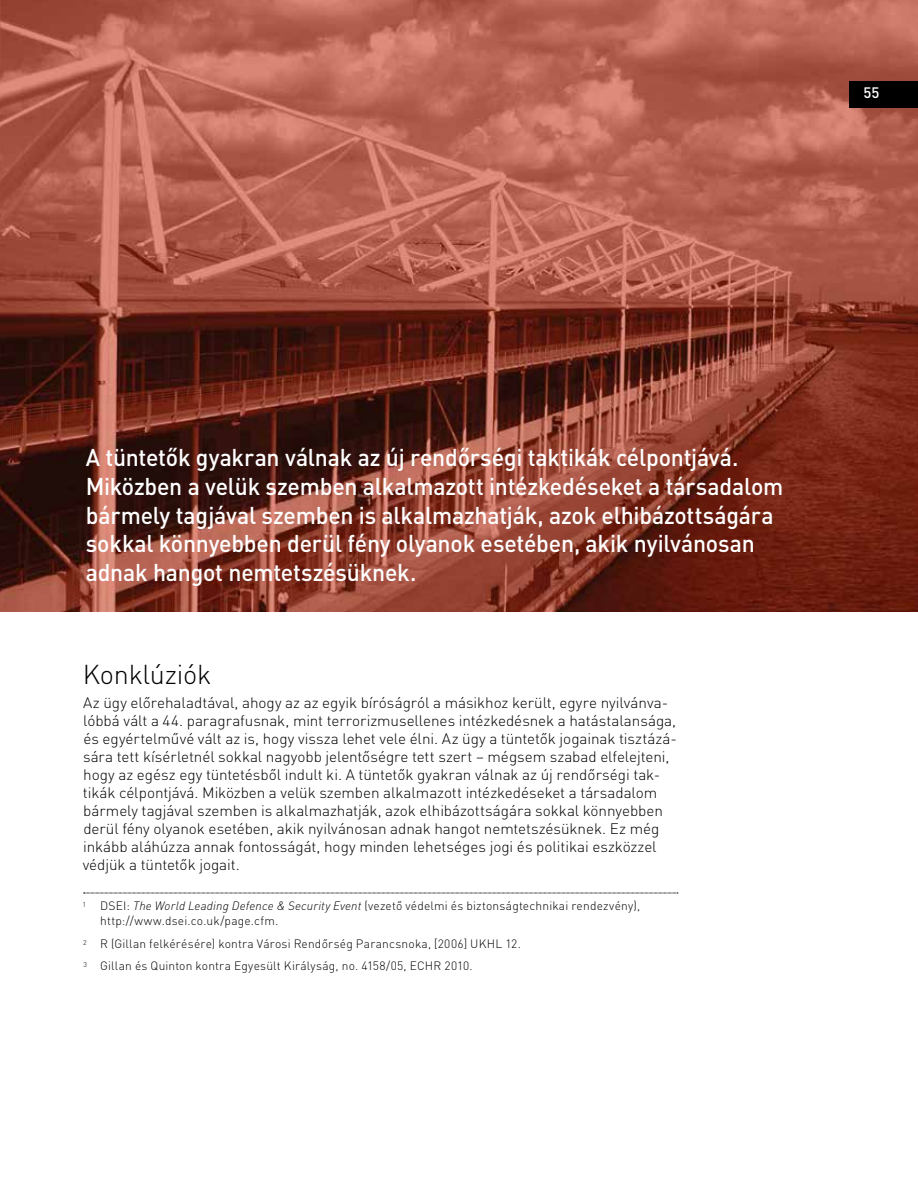
<style>
.page{position:relative;width:918px;height:1188px;background:#fff}
.page>*{position:absolute;margin:0;border:0;box-sizing:border-box;transform-origin:0 0}
.t1{font:300 27px "DIN Pro";letter-spacing:-.01em;color:#000}
.t2{font:500 24px/28.8px "DIN Pro";letter-spacing:-.01em;color:#fff;scale:.96 1}
.t3{font:300 15px/18px "DIN Pro";letter-spacing:-.005em;color:#000}
.t4{font:500 15px "DIN Pro";color:#fff}
.t5{font:300 12px/14.4px "DIN Pro";letter-spacing:.015em;color:#000}
.s1{font-style:italic}
</style>
<div class="page">
<img style="left:0;top:0;width:918px;height:612px">
<svg style="left:84px;top:893px;width:594px;height:1px"></svg>
<div style="left:850px;top:81px;width:68px;height:26px;background:#000"></div>
<p class="t4" style="left:863px;top:81px;width:18px">55</p>
<p class="t2" style="left:86px;top:440px;width:728px">A tüntetők gyakran válnak az új rendőrségi taktikák célpontjává.<br>Miközben a velük szemben alkalmazott intézkedéseket a társadalom bármely tagjával szemben is alkalmazhatják, azok elhibázottságára sokkal könnyebben derül fény olyanok esetében, akik nyilvánosan adnak hangot nemtetszésüknek.</p>
<h1 class="t1" style="left:83px;top:654px;width:130px">Konklúziók</h1>
<p class="t3" style="left:83px;top:693px;width:596px">Az ügy előrehaladtával, ahogy az az egyik bíróságról a másikhoz került, egyre nyilvánva&shy;lóbbá vált a 44. paragrafusnak, mint terrorizmusellenes intézkedésnek a hatástalansága, és egyértelművé vált az is, hogy vissza lehet vele élni. Az ügy a tüntetők jogainak tisztázá&shy;sára tett kísérletnél sokkal nagyobb jelentőségre tett szert – mégsem szabad elfelejteni, hogy az egész egy tüntetésből indult ki. A tüntetők gyakran válnak az új rendőrségi tak&shy;tikák célpontjává. Miközben a velük szemben alkalmazott intézkedéseket a társadalom bármely tagjával szemben is alkalmazhatják, azok elhibázottságára sokkal könnyebben derül fény olyanok esetében, akik nyilvánosan adnak hangot nemtetszésüknek. Ez még inkább aláhúzza annak fontosságát, hogy minden lehetséges jogi és politikai eszközzel védjük a tüntetők jogait.</p>
<p class="t5" style="left:100px;top:898px;width:541px;text-indent:-18px"><sup>1</sup> DSEI: <span class="s1">The World Leading Defence &amp; Security Event</span> (vezető védelmi és biztonságtechnikai rendezvény), http://www.dsei.co.uk/page.cfm.</p>
<p class="t5" style="left:83px;top:931px;width:439px;line-height:23px"><sup>2</sup> R (Gillan felkérésére) kontra Városi Rendőrség Parancsnoka, [2006] UKHL 12.<br><sup>3</sup> Gillan és Quinton kontra Egyesült Királyság, no. 4158/05, ECHR 2010.</p>
</div>
